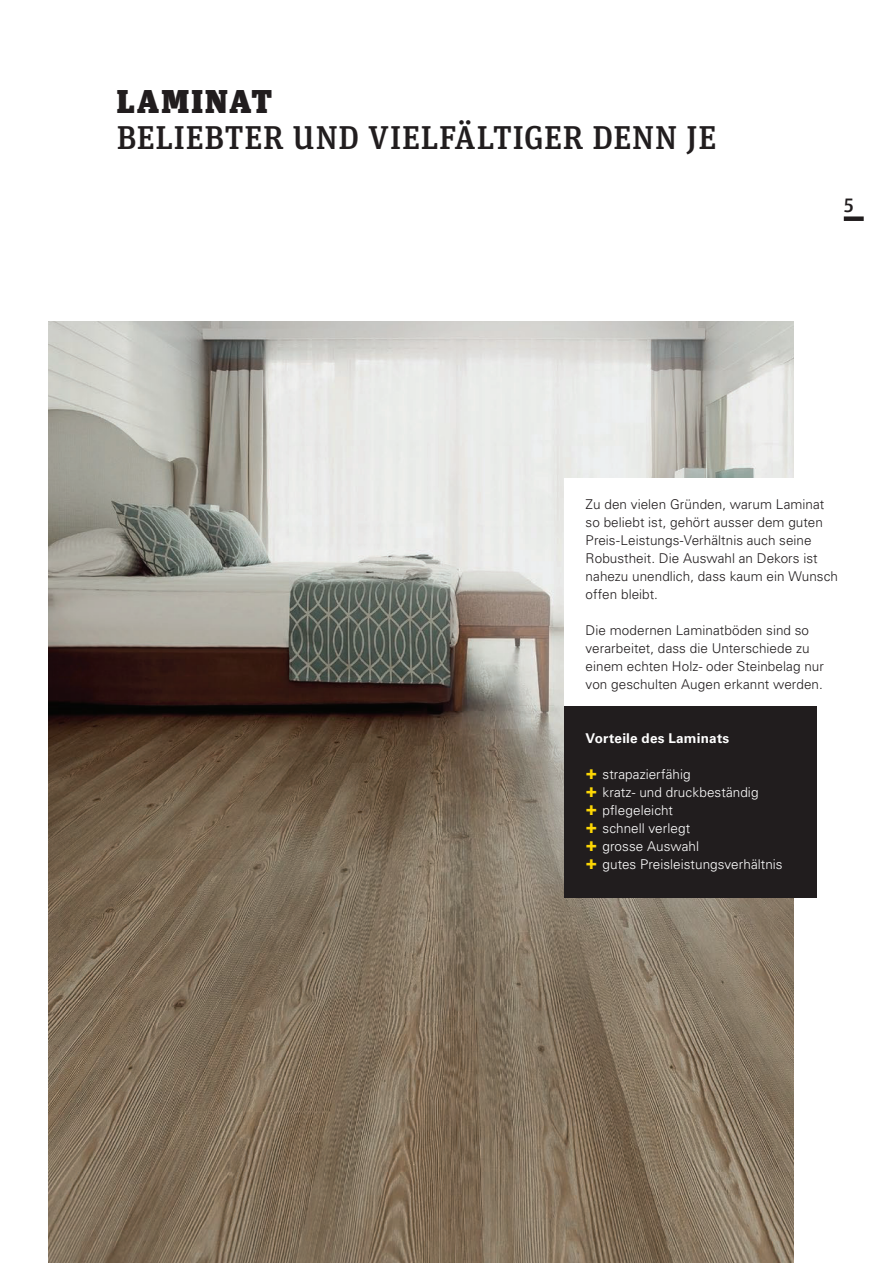
<style>
.page{position:relative;width:893px;height:1263px;background:#fff}
.page>*{position:absolute;margin:0;border:0;box-sizing:border-box;transform-origin:0 0}
.t1{font:500 33px "Unit Slab OT";letter-spacing:.025em;color:#211d1e}
.t2{font:900 33px "Unit Slab OT";letter-spacing:.065em;color:#211d1e}
.t3{font:500 19.5px "Unit Slab OT";color:#211d1e}
.t4{font:300 13.5px/18px "Univers LT Std";color:#211d1e}
.t5{font:300 13.5px/18px "Univers LT Std";letter-spacing:.005em;color:#fff}
.t6{font:700 13.5px "Univers LT Std";letter-spacing:.015em;color:#fff}
.s1{font-weight:900;font-size:18px;color:#fcd604}
</style>
<div class="page">
<img style="left:49px;top:321px;width:745px;height:942px">
<div style="left:564px;top:478px;width:324px;height:273px;background:#fff"></div>
<div style="left:564px;top:707px;width:253px;height:191px;background:#211d1e"></div>
<div style="left:844px;top:216px;width:20px;height:5px;background:#211d1e"></div>
<h1 class="t2" style="left:117px;top:82px;width:157px">LAMINAT</h1>
<h1 class="t1" style="left:117px;top:118px;width:601px">BELIEBTER UND VIELFÄLTIGER DENN JE</h1>
<h2 class="t3" style="left:844px;top:193px;width:11px">5</h2>
<p class="t4" style="left:586px;top:496px;width:254px">Zu den vielen Gründen, warum Laminat so beliebt ist, gehört ausser dem guten Preis-Leistungs-Verhältnis auch seine Robustheit. Die Auswahl an Dekors ist nahezu unendlich, dass kaum ein Wunsch offen bleibt.</p>
<p class="t4" style="left:586px;top:622px;width:240px">Die modernen Laminatböden sind so verarbeitet, dass die Unterschiede zu einem echten Holz- oder Steinbelag nur von geschulten Augen erkannt werden.</p>
<p class="t6" style="left:586px;top:730px;width:145px">Vorteile des Laminats</p>
<p class="t5" style="left:586px;top:766px;width:198px"><span class="s1">+</span> strapazierfähig<br><span class="s1">+</span> kratz- und druckbeständig<br><span class="s1">+</span> pflegeleicht<br><span class="s1">+</span> schnell verlegt<br><span class="s1">+</span> grosse Auswahl<br><span class="s1">+</span> gutes Preisleistungsverhältnis</p>
</div>
